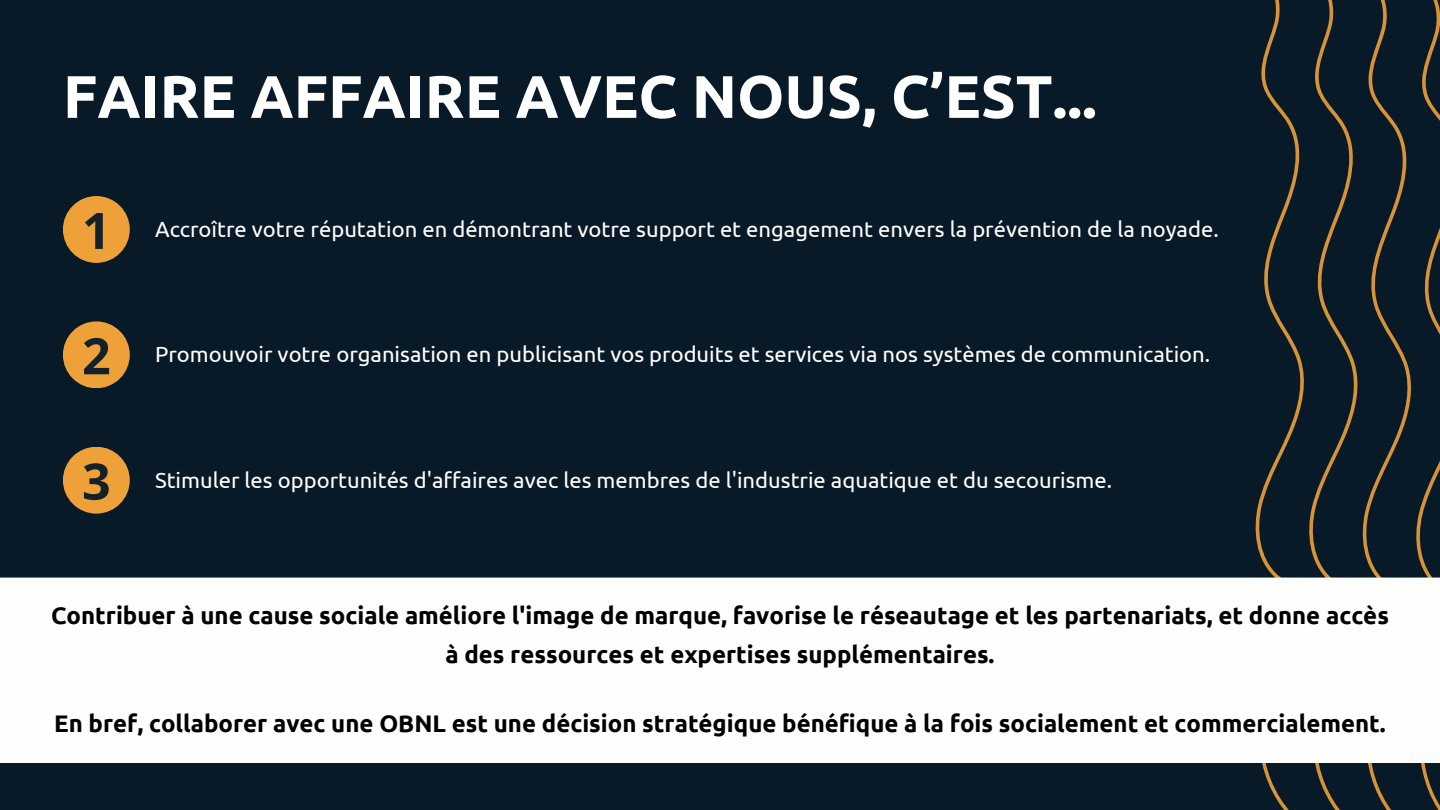
<style>
.page{position:relative;width:1440px;height:810px;background:#081a28}
.page>*{position:absolute;margin:0;border:0;box-sizing:border-box;transform-origin:0 0}
.t1{font:700 60px "Ubuntu";color:#fff}
.t2{font:700 50.2px "Open Sans";color:#132228}
.t3{font:700 24px/38.2px "Ubuntu";color:#000;text-align:center}
.t4{font:22px "Ubuntu";color:#fff}
</style>
<div class="page">
<div style="left:63px;top:196px;width:67px;height:67px;background:#eea139;border-radius:50%"></div>
<div style="left:63px;top:447px;width:67px;height:67px;background:#eea139;border-radius:50%"></div>
<div style="left:63px;top:321px;width:67px;height:67px;background:#eea139;border-radius:50%"></div>
<svg style="left:1203px;top:0;width:237px;height:810px"></svg>
<div style="left:0;top:578px;width:1440px;height:185px;background:#fffefe"></div>
<p class="t1" style="left:63px;top:62px;width:1035px">FAIRE AFFAIRE AVEC NOUS, C’EST...</p>
<h1 class="t2" style="left:82px;top:195px;width:30px">1</h1>
<p class="t2" style="left:82px;top:321px;width:30px">2</p>
<h2 class="t2" style="left:82px;top:446px;width:30px">3</h2>
<p class="t4" style="left:155px;top:216px;width:1065px">Accroître votre réputation en démontrant votre support et engagement envers la prévention de la noyade.</p>
<p class="t4" style="left:155px;top:342px;width:1057px">Promouvoir votre organisation en publicisant vos produits et services via nos systèmes de communication.</p>
<p class="t4" style="left:155px;top:467px;width:959px">Stimuler les opportunités d'affaires avec les membres de l'industrie aquatique et du secourisme.</p>
<p class="t3" style="left:51px;top:596px;width:1339px">Contribuer à une cause sociale améliore l'image de marque, favorise le réseautage et les partenariats, et donne accès à des ressources et expertises supplémentaires.</p>
<h2 class="t3" style="left:54px;top:704px;width:1333px">En bref, collaborer avec une OBNL est une décision stratégique bénéfique à la fois socialement et commercialement.</h2>
</div>
